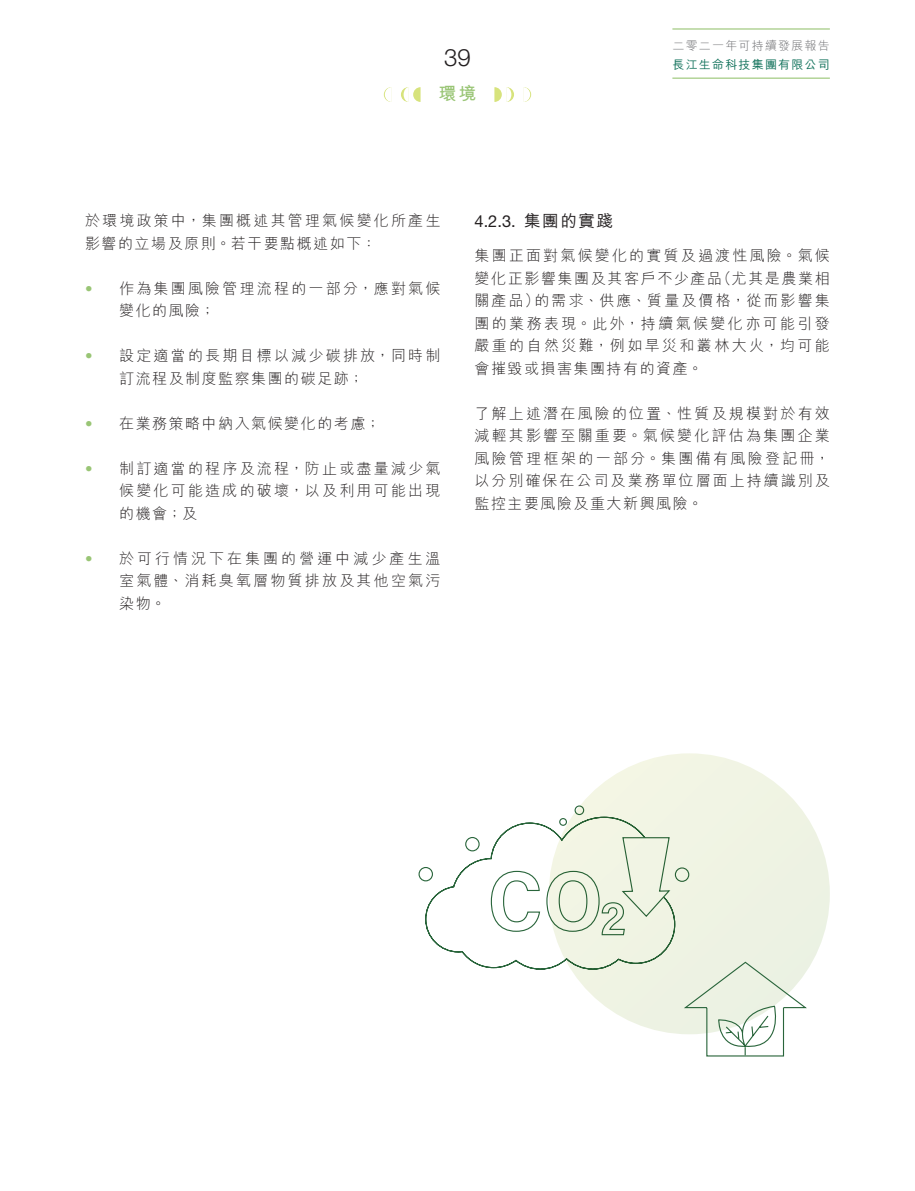
<style>
.page{position:relative;width:915px;height:1191px;background:#fff}
.page>*{position:absolute;margin:0;border:0;box-sizing:border-box;transform-origin:0 0}
.t1{font:300 24px "Helvetica Neue LT Std";color:#231f20}
.t2{font:700 18px "M Hei HK";color:#99c575}
.t3{font:16.5px "Helvetica Neue LT Std";color:#231f20}
.t4{font:300 15px/22.5px "M Hei HK";letter-spacing:.145em;color:#231f20;text-align:justify}
.t5{font:300 15px "M Hei HK";letter-spacing:.1em;color:#231f20}
.t6{font:300 12px "M Hei HK";letter-spacing:.1em;color:#6c6d70}
.t7{font:500 12px "M Hei HK";letter-spacing:.1em;color:#0b6e57}
.s1{font-family:"Helvetica Neue LT Std";color:#99c575}
.s2{font-family:"M Hei HK";font-weight:500}
</style>
<div class="page">
<hr style="left:672px;top:28px;width:157px;height:2px;background:#99c575">
<hr style="left:672px;top:78px;width:157px;height:1px;background:#99c575">
<svg style="left:401px;top:87px;width:19px;height:15px"></svg>
<svg style="left:383px;top:87px;width:8px;height:15px"></svg>
<svg style="left:494px;top:87px;width:20px;height:15px"></svg>
<svg style="left:523px;top:87px;width:8px;height:15px"></svg>
<div style="left:548px;top:753px;width:281px;height:281px;background:#eff3e3;border-radius:50%"></div>
<svg style="left:418px;top:805px;width:271px;height:165px"></svg>
<svg style="left:620px;top:836px;width:51px;height:81px"></svg>
<svg style="left:682px;top:960px;width:126px;height:97px"></svg>
<h1 class="t1" style="left:444px;top:42px;width:28px">39</h1>
<p class="t2" style="left:438px;top:80px;width:39px">環境</p>
<p class="t6" style="left:672px;top:40px;width:159px">二零二一年可持續發展報告</p>
<p class="t7" style="left:672px;top:55px;width:159px">長江生命科技集團有限公司</p>
<p class="t4" style="left:85px;top:209px;width:357px">於環境政策中，集團概述其管理氣候變化所產生影響的立場及原則。若干要點概述如下：</p>
<p class="t4" style="left:119px;top:277px;width:323px;text-indent:-34px"><span class="s1">•</span> 作為集團風險管理流程的一部分，應對氣候變化的風險；</p>
<p class="t4" style="left:119px;top:344px;width:323px;text-indent:-34px"><span class="s1">•</span> 設定適當的長期目標以減少碳排放，同時制訂流程及制度監察集團的碳足跡；</p>
<p class="t5" style="left:85px;top:415px;width:297px"><span class="s1">•</span> 在業務策略中納入氣候變化的考慮；</p>
<p class="t4" style="left:119px;top:457px;width:323px;text-indent:-34px"><span class="s1">•</span> 制訂適當的程序及流程，防止或盡量減少氣候變化可能造成的破壞，以及利用可能出現的機會；及</p>
<p class="t4" style="left:119px;top:547px;width:323px;text-indent:-34px"><span class="s1">•</span> 於可行情況下在集團的營運中減少產生溫室氣體、消耗臭氧層物質排放及其他空氣污染物。</p>
<p class="t3" style="left:474px;top:212px;width:140px">4.2.3. <span class="s2">集團的實踐</span></p>
<p class="t4" style="left:474px;top:244px;width:357px">集團正面對氣候變化的實質及過渡性風險。氣候變化正影響集團及其客戶不少產品（尤其是農業相關產品）的需求、供應、質量及價格，從而影響集團的業務表現。此外，持續氣候變化亦可能引發嚴重的自然災難，例如旱災和叢林大火，均可能會摧毀或損害集團持有的資產。</p>
<p class="t4" style="left:474px;top:402px;width:357px">了解上述潛在風險的位置、性質及規模對於有效減輕其影響至關重要。氣候變化評估為集團企業風險管理框架的一部分。集團備有風險登記冊，以分別確保在公司及業務單位層面上持續識別及監控主要風險及重大新興風險。</p>
</div>
